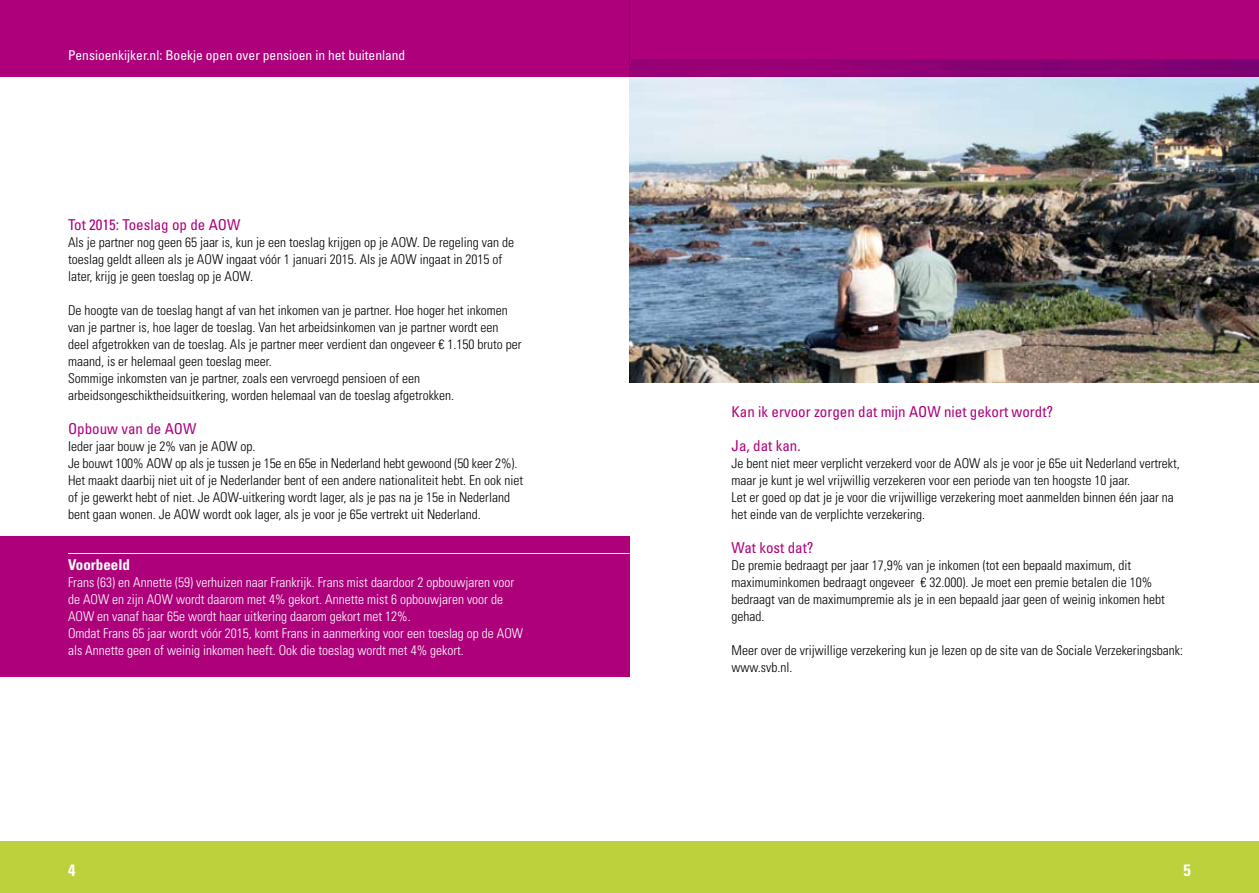
<style>
.page{position:relative;width:1259px;height:893px;background:#fff}
.page>*{position:absolute;margin:0;border:0;box-sizing:border-box;transform-origin:0 0}
.t1{font:700 condensed 16.5px "Univers";color:#fff}
.t2{font:condensed 15px "Univers";color:#ae007b}
.t3{font:700 condensed 15px "Univers";color:#fff}
.t4{font:300 condensed 13.5px/17px "Univers";color:#000}
.t5{font:300 condensed 13.5px/17px "Univers";color:#fff}
.t6{font:condensed 13.5px "Univers";color:#fff}
</style>
<div class="page">
<div style="left:0;top:842px;width:629px;height:51px;background:#bdd13d"></div>
<div style="left:629px;top:842px;width:630px;height:51px;background:#bdd13d"></div>
<div style="left:0;top:0;width:629px;height:77px;background:#ae007b"></div>
<img style="left:629px;top:77px;width:630px;height:306px">
<svg style="left:629px;top:0;width:630px;height:77px;background:#a50079"></svg>
<div style="left:0;top:536px;width:629px;height:140px;background:#ae007b"></div>
<hr style="left:68px;top:553px;width:561px;height:1px;background:#fff">
<p class="t6" style="left:68px;top:46px;width:339px">Pensioenkijker.nl: Boekje open over pensioen in het buitenland</p>
<p class="t2" style="left:68px;top:215px;width:174px">Tot 2015: Toeslag op de AOW</p>
<p class="t4" style="left:68px;top:233px;width:447px">Als je partner nog geen 65 jaar is, kun je een toeslag krijgen op je AOW. De regeling van de toeslag geldt alleen als je AOW ingaat vóór 1 januari 2015. Als je AOW ingaat in 2015 of later, krijg je geen toeslag op je AOW.</p>
<p class="t4" style="left:68px;top:301px;width:455px">De hoogte van de toeslag hangt af van het inkomen van je partner. Hoe hoger het inkomen van je partner is, hoe lager de toeslag. Van het arbeidsinkomen van je partner wordt een deel afgetrokken van de toeslag. Als je partner meer verdient dan ongeveer € 1.150 bruto per maand, is er helemaal geen toeslag meer.<br>Sommige inkomsten van je partner, zoals een vervroegd pensioen of een arbeidsongeschiktheidsuitkering, worden helemaal van de toeslag afgetrokken.</p>
<p class="t2" style="left:68px;top:419px;width:130px">Opbouw van de AOW</p>
<p class="t4" style="left:68px;top:437px;width:456px">Ieder jaar bouw je 2% van je AOW op.<br>Je bouwt 100% AOW op als je tussen je 15e en 65e in Nederland hebt gewoond (50 keer 2%).<br>Het maakt daarbij niet uit of je Nederlander bent of een andere nationaliteit hebt. En ook niet of je gewerkt hebt of niet. Je AOW-uitkering wordt lager, als je pas na je 15e in Nederland bent gaan wonen. Je AOW wordt ook lager, als je voor je 65e vertrekt uit Nederland.</p>
<p class="t3" style="left:68px;top:555px;width:63px">Voorbeeld</p>
<p class="t5" style="left:68px;top:574px;width:457px">Frans (63) en Annette (59) verhuizen naar Frankrijk. Frans mist daardoor 2 opbouwjaren voor de AOW en zijn AOW wordt daarom met 4% gekort. Annette mist 6 opbouwjaren voor de AOW en vanaf haar 65e wordt haar uitkering daarom gekort met 12%.<br>Omdat Frans 65 jaar wordt vóór 2015, komt Frans in aanmerking voor een toeslag op de AOW als Annette geen of weinig inkomen heeft. Ook die toeslag wordt met 4% gekort.</p>
<p class="t2" style="left:731px;top:402px;width:323px">Kan ik ervoor zorgen dat mijn AOW niet gekort wordt?</p>
<p class="t2" style="left:731px;top:436px;width:71px">Ja, dat kan.</p>
<p class="t4" style="left:731px;top:454px;width:450px">Je bent niet meer verplicht verzekerd voor de AOW als je voor je 65e uit Nederland vertrekt, maar je kunt je wel vrijwillig verzekeren voor een periode van ten hoogste 10 jaar.<br>Let er goed op dat je je voor die vrijwillige verzekering moet aanmelden binnen één jaar na het einde van de verplichte verzekering.</p>
<p class="t2" style="left:731px;top:538px;width:84px">Wat kost dat?</p>
<p class="t4" style="left:731px;top:557px;width:435px">De premie bedraagt per jaar 17,9% van je inkomen (tot een bepaald maximum, dit maximuminkomen bedraagt ongeveer € 32.000). Je moet een premie betalen die 10% bedraagt van de maximumpremie als je in een bepaald jaar geen of weinig inkomen hebt gehad.</p>
<p class="t4" style="left:731px;top:642px;width:453px">Meer over de vrijwillige verzekering kun je lezen op de site van de Sociale Verzekeringsbank: www.svb.nl.</p>
<p class="t1" style="left:68px;top:860px;width:9px">4</p>
<p class="t1" style="left:1183px;top:860px;width:9px">5</p>
</div>
